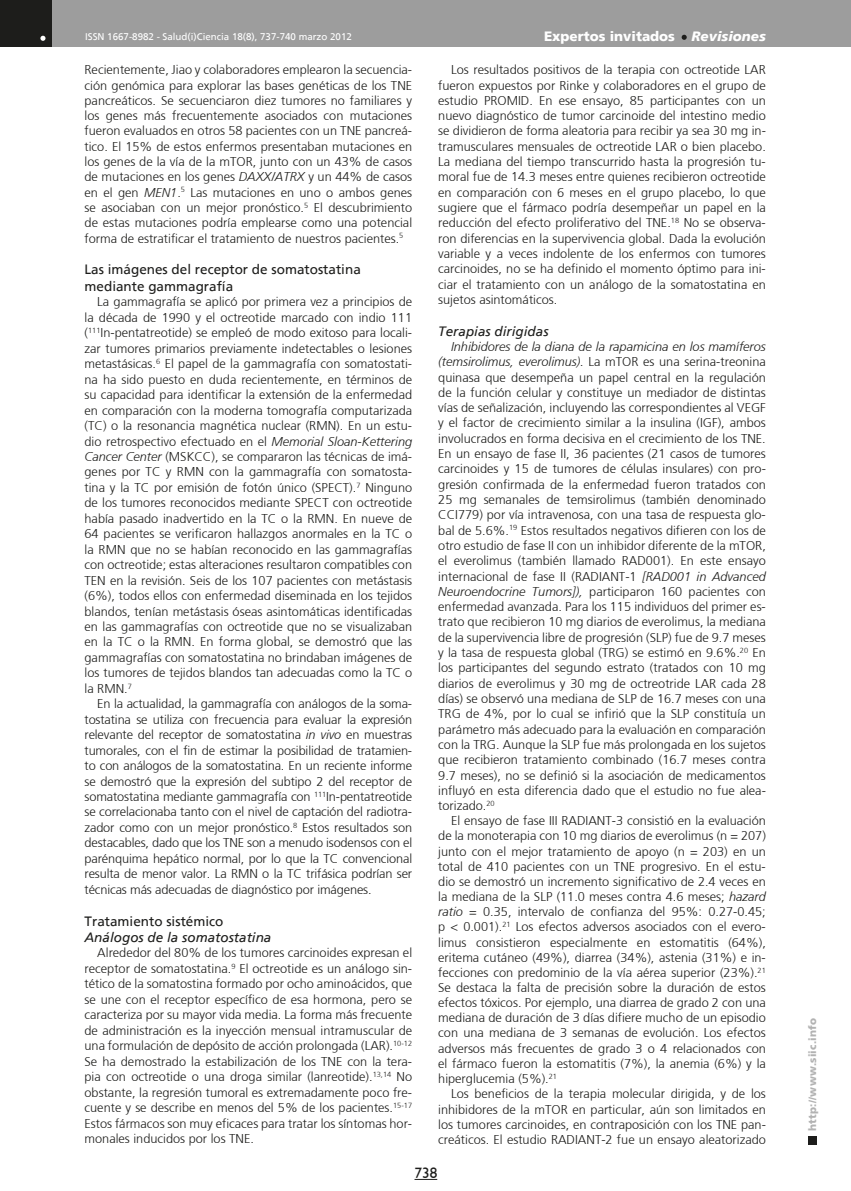
<style>
.page{position:relative;width:851px;height:1191px;background:#fff}
.page>*{position:absolute;margin:0;border:0;box-sizing:border-box;transform-origin:0 0}
.t1{font:15px "Humanist 521 BT";color:#1d1d1b}
.t2{font:13.5px/16.5px "Frutiger";color:#1d1d1b}
.t3{font:italic 13.5px "Frutiger";color:#1d1d1b}
.t4{font:900 13.5px "Frutiger";color:#fff}
.t5{font:300 12.75px/15.3px "Frutiger";color:#1d1d1b;text-align:justify}
.t6{font:900 10.5px "Frutiger";letter-spacing:.015em;color:#b2b2b2}
.t7{font:9.75px "Frutiger";color:#fff}
.s1{font-style:italic}
</style>
<div class="page">
<svg style="left:414px;top:1179px;width:23px;height:1px"></svg>
<div style="left:808px;top:1135px;width:8px;height:9px;background:#1d1d1b"></div>
<div style="left:0;top:0;width:850px;height:47px;background:#9d9d9d"></div>
<div style="left:0;top:0;width:51px;height:47px;background:#1d1d1b"></div>
<svg style="left:40px;top:36px;width:5px;height:5px"></svg>
<svg style="left:681px;top:35px;width:5px;height:5px"></svg>
<p class="t7" style="left:85px;top:31px;width:268px">ISSN 1667-8982 - Salud(i)Ciencia 18(8), 737-740 marzo 2012</p>
<p class="t4" style="left:544px;top:28px;width:223px">Expertos invitados <span class="s1">Revisiones</span></p>
<p class="t5" style="left:85px;top:62px;width:329px">Recientemente, Jiao y colaboradores emplearon la secuencia&shy;ción genómica para explorar las bases genéticas de los TNE pancreáticos. Se secuenciaron diez tumores no familiares y los genes más frecuentemente asociados con mutaciones fueron evaluados en otros 58 pacientes con un TNE pancreá&shy;tico. El 15% de estos enfermos presentaban mutaciones en los genes de la vía de la mTOR, junto con un 43% de casos de mutaciones en los genes <span class="s1">DAXX/ATRX</span> y un 44% de casos en el gen <span class="s1">MEN1</span>.<sup>5</sup> Las mutaciones en uno o ambos genes se asociaban con un mejor pronóstico.<sup>5</sup> El descubrimiento de estas mutaciones podría emplearse como una potencial forma de estratificar el tratamiento de nuestros pacientes.<sup>5</sup></p>
<p class="t2" style="left:85px;top:261px;width:278px">Las imágenes del receptor de somatostatina mediante gammagrafía</p>
<p class="t5" style="left:85px;top:294px;width:329px;text-indent:13px">La gammagrafía se aplicó por primera vez a principios de la década de 1990 y el octreotide marcado con indio 111 (<sup>111</sup>In-pentatreotide) se empleó de modo exitoso para locali&shy;zar tumores primarios previamente indetectables o lesiones metastásicas.<sup>6</sup> El papel de la gammagrafía con somatostati&shy;na ha sido puesto en duda recientemente, en términos de su capacidad para identificar la extensión de la enfermedad en comparación con la moderna tomografía computarizada (TC) o la resonancia magnética nuclear (RMN). En un estu&shy;dio retrospectivo efectuado en el <span class="s1">Memorial Sloan-Kettering Cancer Center</span> (MSKCC), se compararon las técnicas de imá&shy;genes por TC y RMN con la gammagrafía con somatosta&shy;tina y la TC por emisión de fotón único (SPECT).<sup>7</sup> Ninguno de los tumores reconocidos mediante SPECT con octreotide había pasado inadvertido en la TC o la RMN. En nueve de 64 pacientes se verificaron hallazgos anormales en la TC o la RMN que no se habían reconocido en las gammagrafías con octreotide; estas alteraciones resultaron compatibles con TEN en la revisión. Seis de los 107 pacientes con metástasis (6%), todos ellos con enfermedad diseminada en los tejidos blandos, tenían metástasis óseas asintomáticas identificadas en las gammagrafías con octreotide que no se visualizaban en la TC o la RMN. En forma global, se demostró que las gammagrafías con somatostatina no brindaban imágenes de los tumores de tejidos blandos tan adecuadas como la TC o la RMN.<sup>7</sup></p>
<p class="t5" style="left:85px;top:696px;width:329px;text-indent:13px">En la actualidad, la gammagrafía con análogos de la soma&shy;tostatina se utiliza con frecuencia para evaluar la expresión relevante del receptor de somatostatina <span class="s1">in vivo</span> en muestras tumorales, con el fin de estimar la posibilidad de tratamien&shy;to con análogos de la somatostatina. En un reciente informe se demostró que la expresión del subtipo 2 del receptor de somatostatina mediante gammagrafía con <sup>111</sup>In-pentatreotide se correlacionaba tanto con el nivel de captación del radiotra&shy;zador como con un mejor pronóstico.<sup>8</sup> Estos resultados son destacables, dado que los TNE son a menudo isodensos con el parénquima hepático normal, por lo que la TC convencional resulta de menor valor. La RMN o la TC trifásica podrían ser técnicas más adecuadas de diagnóstico por imágenes.</p>
<p class="t2" style="left:85px;top:912px;width:140px">Tratamiento sistémico</p>
<p class="t3" style="left:85px;top:929px;width:188px">Análogos de la somatostatina</p>
<p class="t5" style="left:85px;top:945px;width:329px;text-indent:13px">Alrededor del 80% de los tumores carcinoides expresan el receptor de somatostatina.<sup>9</sup> El octreotide es un análogo sin&shy;tético de la somatostina formado por ocho aminoácidos, que se une con el receptor específico de esa hormona, pero se caracteriza por su mayor vida media. La forma más frecuente de administración es la inyección mensual intramuscular de una formulación de depósito de acción prolongada (LAR).<sup>10-12<br></sup>Se ha demostrado la estabilización de los TNE con la tera&shy;pia con octreotide o una droga similar (lanreotide).<sup>13,14</sup> No obstante, la regresión tumoral es extremadamente poco fre&shy;cuente y se describe en menos del 5% de los pacientes.<sup>15-17<br></sup>Estos fármacos son muy eficaces para tratar los síntomas hor&shy;monales inducidos por los TNE.</p>
<p class="t5" style="left:438px;top:62px;width:329px;text-indent:13px">Los resultados positivos de la terapia con octreotide LAR fueron expuestos por Rinke y colaboradores en el grupo de estudio PROMID. En ese ensayo, 85 participantes con un nuevo diagnóstico de tumor carcinoide del intestino medio se dividieron de forma aleatoria para recibir ya sea 30 mg in&shy;tramusculares mensuales de octreotide LAR o bien placebo.<br>La mediana del tiempo transcurrido hasta la progresión tu&shy;moral fue de 14.3 meses entre quienes recibieron octreotide en comparación con 6 meses en el grupo placebo, lo que sugiere que el fármaco podría desempeñar un papel en la reducción del efecto proliferativo del TNE.<sup>18</sup> No se observa&shy;ron diferencias en la supervivencia global. Dada la evolución variable y a veces indolente de los enfermos con tumores carcinoides, no se ha definido el momento óptimo para ini&shy;ciar el tratamiento con un análogo de la somatostatina en sujetos asintomáticos.</p>
<p class="t3" style="left:438px;top:323px;width:112px">Terapias dirigidas</p>
<p class="t5" style="left:438px;top:339px;width:329px;text-indent:13px"><span class="s1">Inhibidores de la diana de la rapamicina en los mamíferos (temsirolimus, everolimus).</span> La mTOR es una serina-treonina quinasa que desempeña un papel central en la regulación de la función celular y constituye un mediador de distintas vías de señalización, incluyendo las correspondientes al VEGF y el factor de crecimiento similar a la insulina (IGF), ambos involucrados en forma decisiva en el crecimiento de los TNE.<br>En un ensayo de fase II, 36 pacientes (21 casos de tumores carcinoides y 15 de tumores de células insulares) con pro&shy;gresión confirmada de la enfermedad fueron tratados con 25 mg semanales de temsirolimus (también denominado CCI779) por vía intravenosa, con una tasa de respuesta glo&shy;bal de 5.6%.<sup>19</sup> Estos resultados negativos difieren con los de otro estudio de fase II con un inhibidor diferente de la mTOR, el everolimus (también llamado RAD001). En este ensayo internacional de fase II (RADIANT-1 <span class="s1">[RAD001 in Advanced Neuroendocrine Tumors]),</span> participaron 160 pacientes con enfermedad avanzada. Para los 115 individuos del primer es&shy;trato que recibieron 10 mg diarios de everolimus, la mediana de la supervivencia libre de progresión (SLP) fue de 9.7 meses y la tasa de respuesta global (TRG) se estimó en 9.6%.<sup>20</sup> En los participantes del segundo estrato (tratados con 10 mg diarios de everolimus y 30 mg de octreotride LAR cada 28 días) se observó una mediana de SLP de 16.7 meses con una TRG de 4%, por lo cual se infirió que la SLP constituía un parámetro más adecuado para la evaluación en comparación con la TRG. Aunque la SLP fue más prolongada en los sujetos que recibieron tratamiento combinado (16.7 meses contra 9.7 meses), no se definió si la asociación de medicamentos influyó en esta diferencia dado que el estudio no fue alea&shy;torizado.<sup>20</sup></p>
<p class="t5" style="left:438px;top:813px;width:329px;text-indent:13px">El ensayo de fase III RADIANT-3 consistió en la evaluación de la monoterapia con 10 mg diarios de everolimus (n = 207) junto con el mejor tratamiento de apoyo (n = 203) en un total de 410 pacientes con un TNE progresivo. En el estu&shy;dio se demostró un incremento significativo de 2.4 veces en la mediana de la SLP (11.0 meses contra 4.6 meses; <span class="s1">hazard ratio</span> = 0.35, intervalo de confianza del 95%: 0.27-0.45; p &lt; 0.001).<sup>21</sup> Los efectos adversos asociados con el evero&shy;limus consistieron especialmente en estomatitis (64%), eritema cutáneo (49%), diarrea (34%), astenia (31%) e in&shy;fecciones con predominio de la vía aérea superior (23%).<sup>21<br></sup>Se destaca la falta de precisión sobre la duración de estos efectos tóxicos. Por ejemplo, una diarrea de grado 2 con una mediana de duración de 3 días difiere mucho de un episodio con una mediana de 3 semanas de evolución. Los efectos adversos más frecuentes de grado 3 o 4 relacionados con el fármaco fueron la estomatitis (7%), la anemia (6%) y la hiperglucemia (5%).<sup>21</sup></p>
<p class="t5" style="left:438px;top:1086px;width:329px;text-indent:13px">Los beneficios de la terapia molecular dirigida, y de los inhibidores de la mTOR en particular, aún son limitados en los tumores carcinoides, en contraposición con los TNE pan&shy;creáticos. El estudio RADIANT-2 fue un ensayo aleatorizado</p>
<p class="t1" style="left:414px;top:1163px;width:24px">738</p>
<p class="t6" style="left:806px;top:1130px;width:114px;rotate:-90deg">http://www.siic.info</p>
</div>
